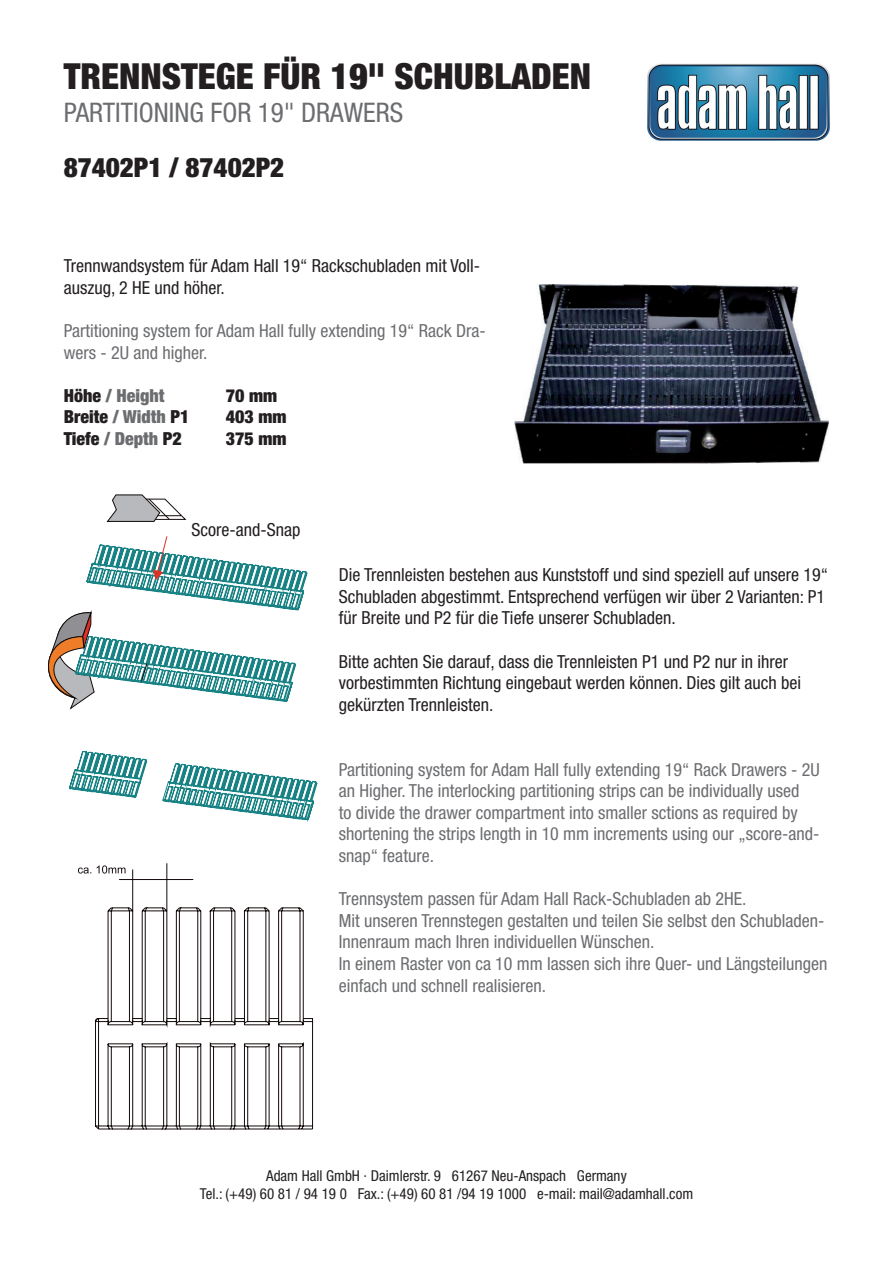
<style>
.page{position:relative;width:893px;height:1263px;background:#fff}
.page>*{position:absolute;margin:0;border:0;box-sizing:border-box;transform-origin:0 0}
.t1{font:900 condensed 36px "Helvetica Neue LT Std";color:#231f20}
.t2{font:condensed 27px "Helvetica Neue LT Std";color:#6c6d70}
.t3{font:900 condensed 27px "Helvetica Neue LT Std";color:#231f20}
.t4{font:condensed 18px/21.6px "Helvetica Neue LT Pro";color:#6c6d70}
.t5{font:condensed 18px/21.6px "Helvetica Neue LT Pro";color:#231f20}
.t6{font:900 condensed 18px "Helvetica Neue LT Pro";color:#231f20}
.t7{font:900 condensed 18px "Helvetica Neue LT Pro";color:#6c6d70}
.t8{font:condensed 15px/18px "Helvetica Neue LT Std";color:#231f20;text-align:center}
.s1{color:#231f20}
.s2{color:#6c6d70}
</style>
<div class="page">
<img style="left:514px;top:285px;width:315px;height:179px">
<img style="left:647px;top:63px;width:183px;height:78px">
<svg style="left:69px;top:544px;width:248px;height:278px"></svg>
<svg style="left:153px;top:536px;width:14px;height:44px"></svg>
<svg style="left:107px;top:494px;width:79px;height:28px"></svg>
<svg style="left:48px;top:612px;width:248px;height:97px"></svg>
<svg style="left:95px;top:863px;width:218px;height:267px"></svg>
<svg style="left:78px;top:867px;width:13px;height:6px"></svg>
<svg style="left:97px;top:865px;width:29px;height:8px"></svg>
<h1 class="t1" style="left:64px;top:54px;width:529px">TRENNSTEGE FÜR 19" SCHUBLADEN</h1>
<h2 class="t2" style="left:64px;top:97px;width:341px">PARTITIONING FOR 19" DRAWERS</h2>
<h2 class="t3" style="left:64px;top:151px;width:222px">87402P1 / 87402P2</h2>
<p class="t5" style="left:64px;top:255px;width:418px">Trennwandsystem für Adam Hall 19“ Rackschubladen mit Voll&shy;auszug, 2 HE und höher.</p>
<p class="t4" style="left:64px;top:320px;width:423px">Partitioning system for Adam Hall fully extending 19“ Rack Dra&shy;wers - 2U and higher.</p>
<p class="t7" style="left:64px;top:385px;width:102px"><span class="s1">Höhe</span> / Height</p>
<p class="t6" style="left:226px;top:385px;width:53px">70 mm</p>
<p class="t6" style="left:64px;top:406px;width:127px">Breite <span class="s2">/ Width</span> P1</p>
<p class="t6" style="left:226px;top:406px;width:62px">403 mm</p>
<p class="t6" style="left:64px;top:428px;width:120px">Tiefe <span class="s2">/ Depth</span> P2</p>
<p class="t6" style="left:226px;top:428px;width:62px">375 mm</p>
<p class="t5" style="left:191px;top:518px;width:111px">Score-and-Snap</p>
<p class="t5" style="left:339px;top:564px;width:491px">Die Trennleisten bestehen aus Kunststoff und sind speziell auf unsere 19“<br>Schubladen abgestimmt. Entsprechend verfügen wir über 2 Varianten: P1 für Breite und P2 für die Tiefe unserer Schubladen.</p>
<p class="t5" style="left:339px;top:650px;width:464px">Bitte achten Sie darauf, dass die Trennleisten P1 und P2 nur in ihrer vorbestimmten Richtung eingebaut werden können. Dies gilt auch bei gekürzten Trennleisten.</p>
<p class="t4" style="left:339px;top:758px;width:483px">Partitioning system for Adam Hall fully extending 19“ Rack Drawers - 2U an Higher. The interlocking partitioning strips can be individually used<br>to divide the drawer compartment into smaller sctions as required by shortening the strips length in 10 mm increments using our „score-and&shy;snap“ feature.</p>
<p class="t4" style="left:339px;top:888px;width:490px">Trennsystem passen für Adam Hall Rack-Schubladen ab 2HE.<br>Mit unseren Trennstegen gestalten und teilen Sie selbst den Schubladen-Innenraum mach Ihren individuellen Wünschen.<br>In einem Raster von ca 10 mm lassen sich ihre Quer- und Längsteilungen einfach und schnell realisieren.</p>
<p class="t8" style="left:200px;top:1167px;width:495px">Adam Hall GmbH · Daimlerstr. 9 61267 Neu-Anspach Germany<br>Tel.: (+49) 60 81 / 94 19 0 Fax.: (+49) 60 81 /94 19 1000 e-mail: mail@adamhall.com</p>
</div>
